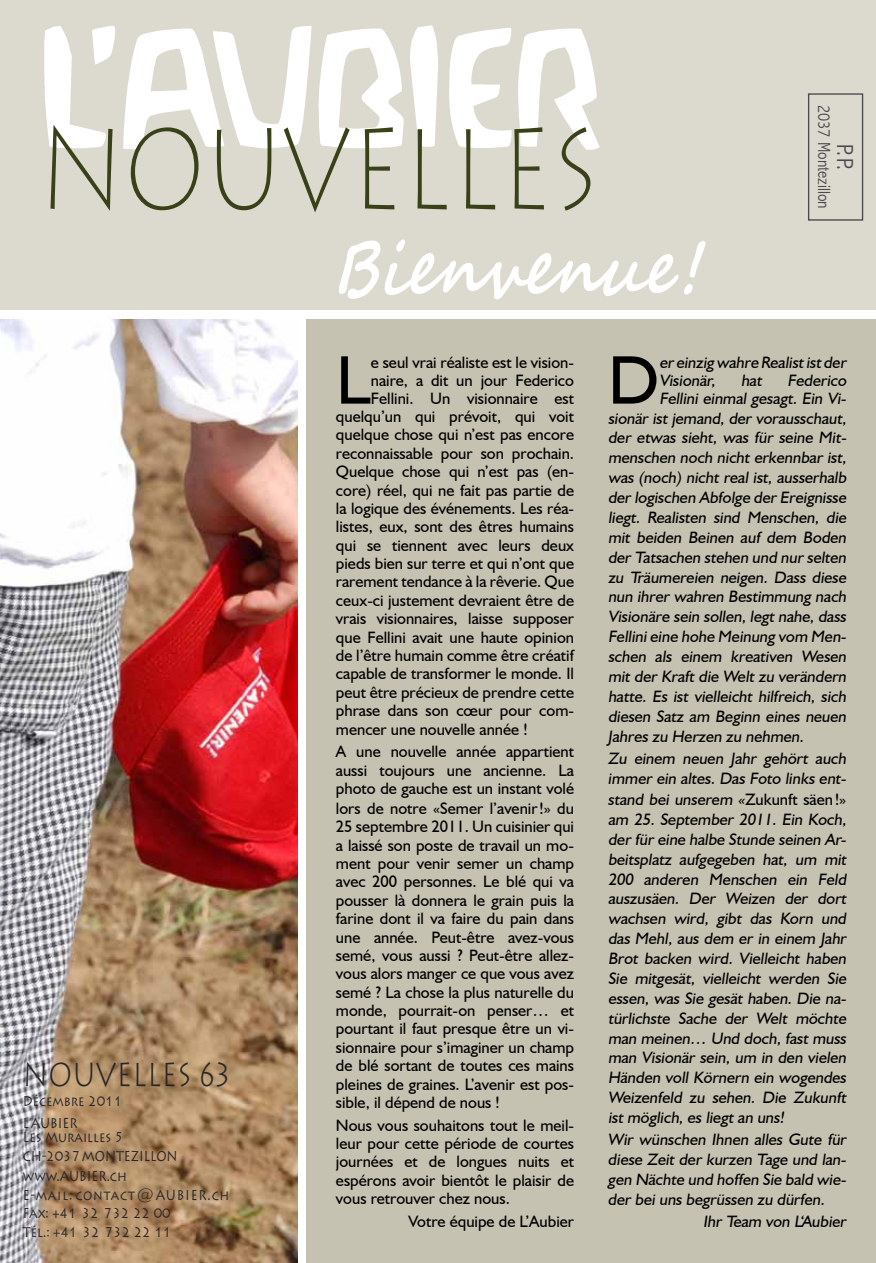
<style>
.page{position:relative;width:876px;height:1263px;background:#fff}
.page>*{position:absolute;margin:0;border:0;box-sizing:border-box;transform-origin:0 0}
.t1{font:200 113.1px "Lithos";letter-spacing:-.02em;color:#384118;scale:.85 1}
.t2{font:italic 700 75px "Segoe Script";letter-spacing:-.005em;color:#fff;scale:.8 1}
.t3{font:69.15px "Humanist 521 BT";color:#000}
.t4{font:300 33px "Lithos";color:#282829;scale:.85 1}
.t5{font:300 condensed 23.25px "Abadi";color:#4b4b4d}
.t6{font:300 condensed 17.7px "Abadi";color:#4b4b4d}
.t7{font:16.5px/20px "Humanist 521 BT";color:#000;text-align:justify}
.t8{font:14.1px/18.8px "Lithos Pro";color:#282829;scale:.85 1}
.s1{font-family:"Humanist 521 BT";font-weight:300;font-size:16.5px}
</style>
<div class="page">
<div style="left:264px;top:319px;width:612px;height:944px;background:#c5c2b1"></div>
<div style="left:0;top:0;width:876px;height:315px;background:#dcd9cf"></div>
<img style="left:44px;top:26px;width:556px;height:123px">
<div style="left:298px;top:319px;width:8px;height:944px;background:#fff"></div>
<img style="left:0;top:319px;width:298px;height:944px">
<div style="left:0;top:310px;width:876px;height:9px;background:#fff"></div>
<div style="left:808px;top:93px;width:55px;height:128px;border:1px solid #4b4b4d"></div>
<h1 class="t1" style="left:38px;top:104px;width:661px">NOUVELLES</h1>
<h2 class="t2" style="left:332px;top:208px;width:489px">Bienvenue!</h2>
<p class="t6" style="left:834px;top:105px;width:105px;rotate:90deg">2037 Montezillon</p>
<h3 class="t5" style="left:858px;top:144px;width:27px;rotate:90deg">P. P.</h3>
<h3 class="t4" style="left:23px;top:1056px;width:244px">NOUVELLES 63</h3>
<p class="t8" style="left:23px;top:1090px;width:118px;line-height:21.8px">Décembre 2011<br>L’AUBIER</p>
<p class="t8" style="left:23px;top:1128px;width:183px">Les Murailles 5<br>CH-2037MONTEZILLON</p>
<p class="t8" style="left:23px;top:1166px;width:244px">www.AUBIER.ch<br>E-mail: contact<span class="s1">@</span>AUBIER.ch<br>Fax: +41 32 732 22 00<br>Tél.: +41 32 732 22 11</p>
<h3 class="t3" style="left:336px;top:337px;width:36px">L</h3>
<p class="t7" style="left:371px;top:352px;width:205px">e seul vrai réaliste est le vision-</p>
<p class="t7" style="left:371px;top:370px;width:205px">naire, a dit un jour Federico</p>
<p class="t7" style="left:371px;top:388px;width:205px">Fellini. Un visionnaire est</p>
<p class="t7" style="left:336px;top:406px;width:240px">quelqu’un qui prévoit, qui voit</p>
<p class="t7" style="left:336px;top:424px;width:240px">quelque chose qui n’est pas encore</p>
<p class="t7" style="left:336px;top:443px;width:240px">reconnaissable pour son prochain.</p>
<p class="t7" style="left:336px;top:461px;width:240px">Quelque chose qui n’est pas (en-</p>
<p class="t7" style="left:336px;top:480px;width:240px">core) réel, qui ne fait pas partie de</p>
<p class="t7" style="left:336px;top:498px;width:240px">la logique des événements. Les réa-</p>
<p class="t7" style="left:336px;top:516px;width:240px">listes, eux, sont des êtres humains</p>
<p class="t7" style="left:336px;top:535px;width:240px">qui se tiennent avec leurs deux</p>
<p class="t7" style="left:336px;top:553px;width:240px">pieds bien sur terre et qui n’ont que</p>
<p class="t7" style="left:336px;top:571px;width:240px">rarement tendance à la rêverie. Que</p>
<p class="t7" style="left:336px;top:590px;width:240px">ceux-ci justement devraient être de</p>
<p class="t7" style="left:336px;top:608px;width:240px">vrais visionnaires, laisse supposer</p>
<p class="t7" style="left:336px;top:627px;width:240px">que Fellini avait une haute opinion</p>
<p class="t7" style="left:336px;top:645px;width:240px">de l’être humain comme être créatif</p>
<p class="t7" style="left:336px;top:663px;width:240px">capable de transformer le monde. Il</p>
<p class="t7" style="left:336px;top:682px;width:240px">peut être précieux de prendre cette</p>
<p class="t7" style="left:336px;top:700px;width:240px">phrase dans son cœur pour com-</p>
<p class="t7" style="left:336px;top:719px;width:193px">mencer une nouvelle année !</p>
<p class="t7" style="left:336px;top:742px;width:240px;line-height:18.5px">A une nouvelle année appartient aussi toujours une ancienne. La photo de gauche est un instant volé</p>
<p class="t7" style="left:336px;top:799px;width:240px;line-height:18.5px">lors de notre «Semer l’avenir!» du 25 septembre 2011. Un cuisinier qui a laissé son poste de travail un mo&shy;ment pour venir semer un champ avec 200 personnes. Le blé qui va pousser là donnera le grain puis la farine dont il va faire du pain dans une année. Peut-être avez-vous semé, vous aussi ? Peut-être allez&shy;vous alors manger ce que vous avez semé ? La chose la plus naturelle du monde, pourrait-on penser… et pourtant il faut presque être un vi&shy;sionnaire pour s’imaginer un champ de blé sortant de toutes ces mains pleines de graines. L’avenir est pos&shy;sible, il dépend de nous !</p>
<p class="t7" style="left:336px;top:1115px;width:240px;line-height:18.5px">Nous vous souhaitons tout le meil&shy;leur pour cette période de courtes journées et de longues nuits et espérons avoir bientôt le plaisir de vous retrouver chez nous.</p>
<p class="t7" style="left:408px;top:1211px;width:167px">Votre équipe de L’Aubier</p>
<h3 class="t3" style="left:608px;top:337px;width:53px">D</h3>
<p class="t7" style="left:659px;top:353px;width:191px;line-height:18px">er einzig wahre Realist ist der<br>Visionär,</p>
<p class="t7" style="left:659px;top:371px;width:191px;line-height:18px;text-align:right">Federico<br>Fellini einmal gesagt. Ein Vi-</p>
<p class="t7" style="left:608px;top:408px;width:242px">sionär ist jemand, der vorausschaut, der etwas sieht, was für seine Mit&shy;menschen noch nicht erkennbar ist, was (noch) nicht real ist, ausserhalb der logischen Abfolge der Ereignisse liegt. Realisten sind Menschen, die mit beiden Beinen auf dem Boden der Tatsachen stehen und nur selten zu Träumereien neigen. Dass diese nun ihrer wahren Bestimmung nach Visionäre sein sollen, legt nahe, dass Fellinieine hohe Meinung vom Men&shy;schen als einem kreativen Wesen mit der Kraft die Welt zu verändern hatte. Es ist vielleicht hilfreich, sich diesen Satz am Beginn eines neuen Jahres zu Herzen zu nehmen.</p>
<p class="t7" style="left:608px;top:748px;width:242px">Zu einem neuen Jahr gehört auch immer ein altes. Das Foto links ent-</p>
<p class="t7" style="left:608px;top:789px;width:243px;text-align:left">stand bei unserem «Z u ku n ft s äe n ! » am 25. September 2011. Ein Koch, der für eine halbe Stunde seinen Ar&shy;beitsplatz aufgegeben hat, um mit<br>200 anderen Menschen ein Feld auszusäen. Der Weizen der dort wachsen wird, gibt das Korn und das Mehl, aus dem er in einem Jahr<br>Brot backen wird. Vielleicht haben<br>Sie mitgesät, vielleicht werden Sie essen, was Sie gesät haben. Die na&shy;türlichste Sache der Welt möchte man meinen… Und doch, fast muss man Visionär sein, um in den vielen<br>Händen voll Körnern ein wogendes<br>Weizenfeld zu sehen. Die Zukunft ist möglich, es liegt an uns!</p>
<p class="t7" style="left:608px;top:1129px;width:242px">Wir wünschen Ihnen alles Gute für diese Zeit der kurzen Tage und lan&shy;gen Nächte und hoffen Sie bald wie&shy;der bei uns begrüssen zu dürfen.</p>
<p class="t7" style="left:703px;top:1211px;width:147px">Ihr Team von L‘Aubier</p>
<p class="t7" style="left:741px;top:370px;width:25px">hat</p>
</div>
